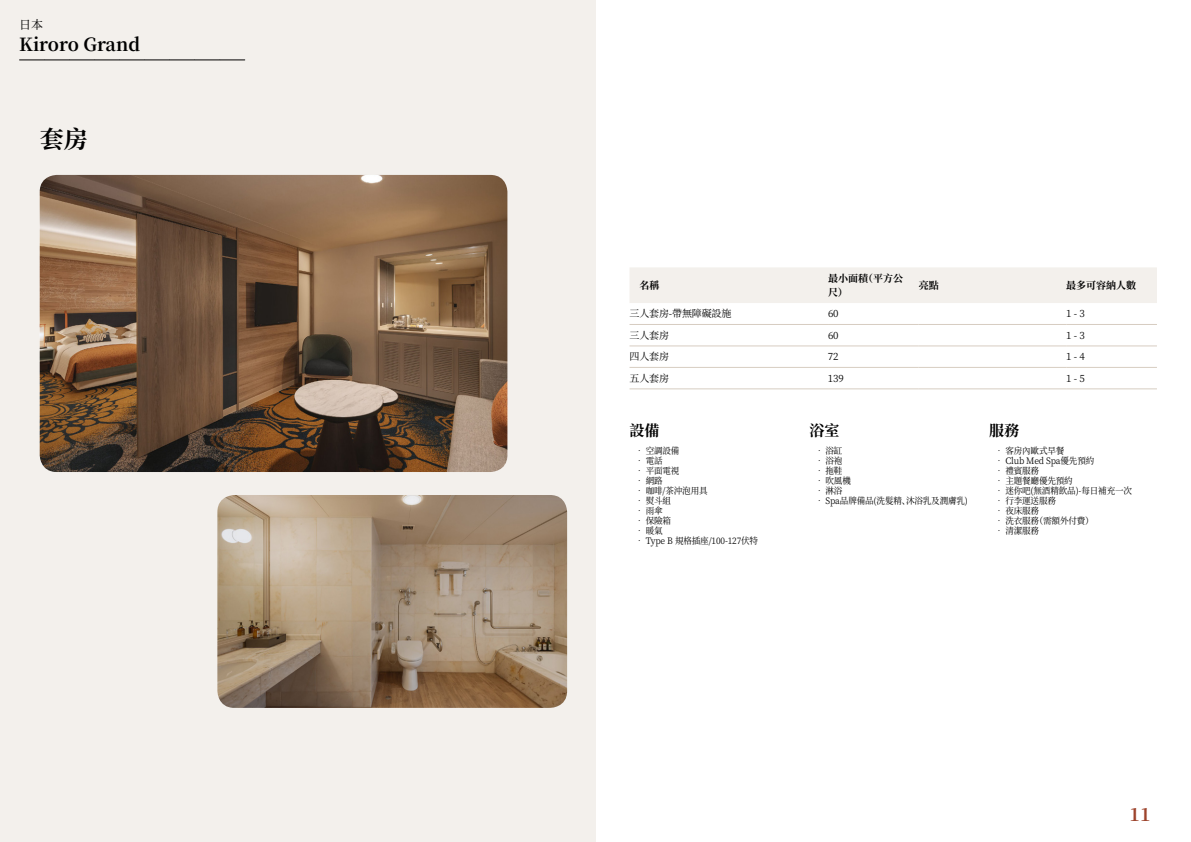
<style>
.page{position:relative;width:1191px;height:842px;background:#fff}
.page>*{position:absolute;margin:0;border:0;box-sizing:border-box;transform-origin:0 0}
.t1{font:700 24px "Noto Serif SC";color:#000}
.t2{font:700 18px "Noto Serif SC";color:#000}
.t3{font:700 18px "Noto Serif SC";color:#9d432c}
.t4{font:700 15px "Noto Serif SC";color:#000}
.t5{font:12px "Noto Serif SC";color:#000}
.t6{font:10px "Noto Serif SC";letter-spacing:-.015em;color:#000}
.t7{font:700 10px/14px "Noto Serif SC";color:#000}
.t8{font:9px "Noto Serif SC";letter-spacing:-.015em;color:#000;scale:.95 1}
</style>
<div class="page">
<div style="left:0;top:0;width:595px;height:842px;background:#f3f0ec"></div>
<img style="left:40px;top:175px;width:467px;height:297px">
<img style="left:217px;top:495px;width:350px;height:213px">
<svg style="left:20px;top:60px;width:225px;height:1px"></svg>
<div style="left:630px;top:267px;width:527px;height:36px;background:#f3f0ec"></div>
<hr style="left:629px;top:324px;width:199px;height:1px;background:#d7cdc1">
<hr style="left:828px;top:324px;width:90px;height:1px;background:#d7cdc1">
<hr style="left:918px;top:324px;width:148px;height:1px;background:#d7cdc1">
<hr style="left:1066px;top:324px;width:91px;height:1px;background:#d7cdc1">
<hr style="left:629px;top:345px;width:199px;height:1px;background:#d7cdc1">
<hr style="left:828px;top:345px;width:90px;height:1px;background:#d7cdc1">
<hr style="left:918px;top:345px;width:148px;height:1px;background:#d7cdc1">
<hr style="left:1066px;top:345px;width:91px;height:1px;background:#d7cdc1">
<hr style="left:629px;top:367px;width:199px;height:1px;background:#d7cdc1">
<hr style="left:828px;top:367px;width:90px;height:1px;background:#d7cdc1">
<hr style="left:918px;top:367px;width:148px;height:1px;background:#d7cdc1">
<hr style="left:1066px;top:367px;width:91px;height:1px;background:#d7cdc1">
<hr style="left:629px;top:388px;width:199px;height:1px;background:#d7cdc1">
<hr style="left:828px;top:388px;width:90px;height:1px;background:#d7cdc1">
<hr style="left:918px;top:388px;width:148px;height:1px;background:#d7cdc1">
<hr style="left:1066px;top:388px;width:91px;height:1px;background:#d7cdc1">
<h3 class="t5" style="left:19px;top:17px;width:25px">日本</h3>
<h2 class="t2" style="left:19px;top:34px;width:122px">Kiroro Grand</h2>
<h1 class="t1" style="left:40px;top:125px;width:49px">套房</h1>
<p class="t7" style="left:639px;top:278px;width:21px">名稱</p>
<p class="t7" style="left:828px;top:271px;width:76px">最小面積（平方公尺）</p>
<p class="t7" style="left:918px;top:278px;width:21px">亮點</p>
<p class="t7" style="left:1066px;top:278px;width:71px">最多可容納人數</p>
<p class="t6" style="left:629px;top:308px;width:103px">三人套房-帶無障礙設施</p>
<p class="t6" style="left:828px;top:308px;width:12px">60</p>
<p class="t6" style="left:1066px;top:308px;width:20px">1 - 3</p>
<p class="t6" style="left:629px;top:330px;width:41px">三人套房</p>
<p class="t6" style="left:828px;top:330px;width:12px">60</p>
<p class="t6" style="left:1066px;top:330px;width:20px">1 - 3</p>
<p class="t6" style="left:629px;top:351px;width:41px">四人套房</p>
<p class="t6" style="left:828px;top:351px;width:12px">72</p>
<p class="t6" style="left:1066px;top:351px;width:20px">1 - 4</p>
<p class="t6" style="left:629px;top:372px;width:41px">五人套房</p>
<p class="t6" style="left:828px;top:372px;width:17px">139</p>
<p class="t6" style="left:1066px;top:372px;width:20px">1 - 5</p>
<h3 class="t4" style="left:629px;top:422px;width:31px">設備</h3>
<p class="t8" style="left:635px;top:446px;width:48px">• 空調設備</p>
<p class="t8" style="left:635px;top:456px;width:30px">• 電話</p>
<p class="t8" style="left:635px;top:466px;width:48px">• 平面電視</p>
<p class="t8" style="left:635px;top:476px;width:30px">• 網路</p>
<p class="t8" style="left:635px;top:486px;width:78px">• 咖啡/茶沖泡用具</p>
<p class="t8" style="left:635px;top:496px;width:39px">• 熨斗組</p>
<p class="t8" style="left:635px;top:506px;width:30px">• 雨傘</p>
<p class="t8" style="left:635px;top:516px;width:39px">• 保險箱</p>
<p class="t8" style="left:635px;top:526px;width:30px">• 暖氣</p>
<p class="t8" style="left:635px;top:536px;width:131px">• Type B 規格插座/100-127伏特</p>
<h3 class="t4" style="left:809px;top:422px;width:31px">浴室</h3>
<p class="t8" style="left:815px;top:446px;width:30px">• 浴缸</p>
<p class="t8" style="left:815px;top:456px;width:30px">• 浴袍</p>
<p class="t8" style="left:815px;top:466px;width:30px">• 拖鞋</p>
<p class="t8" style="left:815px;top:476px;width:39px">• 吹風機</p>
<p class="t8" style="left:815px;top:486px;width:30px">• 淋浴</p>
<p class="t8" style="left:815px;top:496px;width:163px">• Spa品牌備品(洗髮精、沐浴乳及潤膚乳)</p>
<h3 class="t4" style="left:989px;top:422px;width:31px">服務</h3>
<p class="t8" style="left:994px;top:446px;width:75px">• 客房內歐式早餐</p>
<p class="t8" style="left:994px;top:456px;width:106px">• Club Med Spa優先預約</p>
<p class="t8" style="left:994px;top:466px;width:48px">• 禮賓服務</p>
<p class="t8" style="left:994px;top:476px;width:84px">• 主題餐廳優先預約</p>
<p class="t8" style="left:994px;top:486px;width:146px">• 迷你吧(無酒精飲品)-每日補充一次</p>
<p class="t8" style="left:994px;top:496px;width:66px">• 行李運送服務</p>
<p class="t8" style="left:994px;top:506px;width:48px">• 夜床服務</p>
<p class="t8" style="left:994px;top:516px;width:105px">• 洗衣服務（需額外付費）</p>
<p class="t8" style="left:994px;top:526px;width:48px">• 清潔服務</p>
<h2 class="t3" style="left:1129px;top:804px;width:23px">11</h2>
</div>
